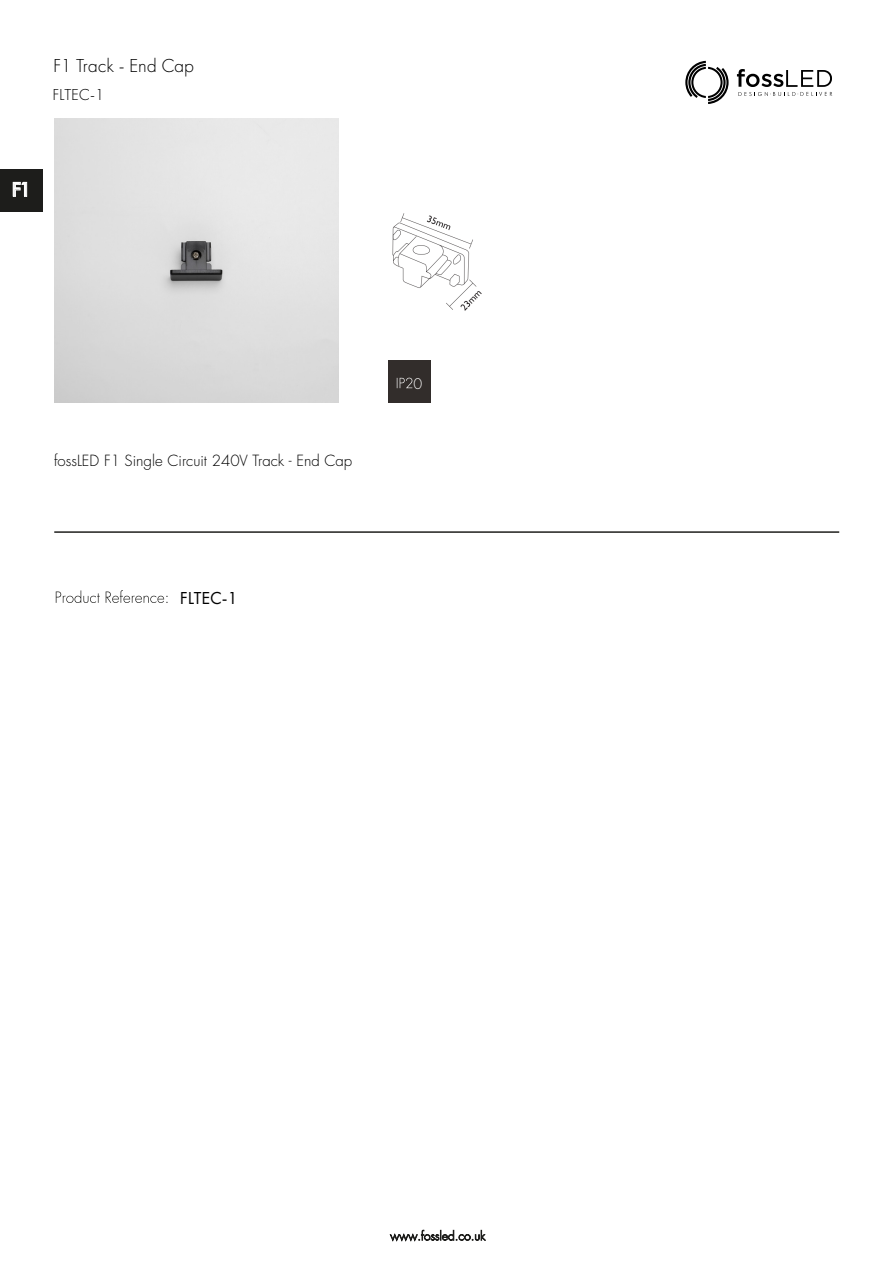
<style>
.page{position:relative;width:893px;height:1263px;background:#fff}
.page>*{position:absolute;margin:0;border:0;box-sizing:border-box;transform-origin:0 0}
.t1{font:500 21px "Futura PT";color:#fff}
.t2{font:300 19.5px "Futura PT";color:#000}
.t3{font:18px "Futura PT";color:#000}
.t4{font:300 16.5px "Futura PT";color:#000}
.t5{font:300 15px "Futura";color:#000}
.t6{font:300 14.25px "Futura";color:#fff}
</style>
<div class="page">
<svg style="left:390px;top:1230px;width:95px;height:11px"></svg>
<hr style="left:54px;top:531px;width:785px;height:2px;background:#1d1d1b">
<svg style="left:685px;top:61px;width:44px;height:43px"></svg>
<svg style="left:737px;top:69px;width:95px;height:27px"></svg>
<svg style="left:56px;top:590px;width:112px;height:13px"></svg>
<div style="left:388px;top:361px;width:42px;height:42px;background:#322d2b"></div>
<svg style="left:397px;top:378px;width:15px;height:10px"></svg>
<div style="left:0;top:169px;width:43px;height:42px;background:#1d1d1b"></div>
<svg style="left:13px;top:182px;width:14px;height:15px"></svg>
<img style="left:392px;top:213px;width:90px;height:98px">
<img style="left:54px;top:118px;width:284px;height:285px">
<h2 class="t2" style="left:53px;top:55px;width:143px">F1 Track - End Cap</h2>
<p class="t4" style="left:53px;top:85px;width:53px">FLTEC-1</p>
<h1 class="t1" style="left:12px;top:177px;width:21px">F1</h1>
<p class="t5" style="left:54px;top:451px;width:300px">fossLED F1 Single Circuit 240V Track - End Cap</p>
<p class="t3" style="left:180px;top:587px;width:59px">FLTEC-1</p>
<p class="t6" style="left:413px;top:374px;width:10px">0</p>
</div>
